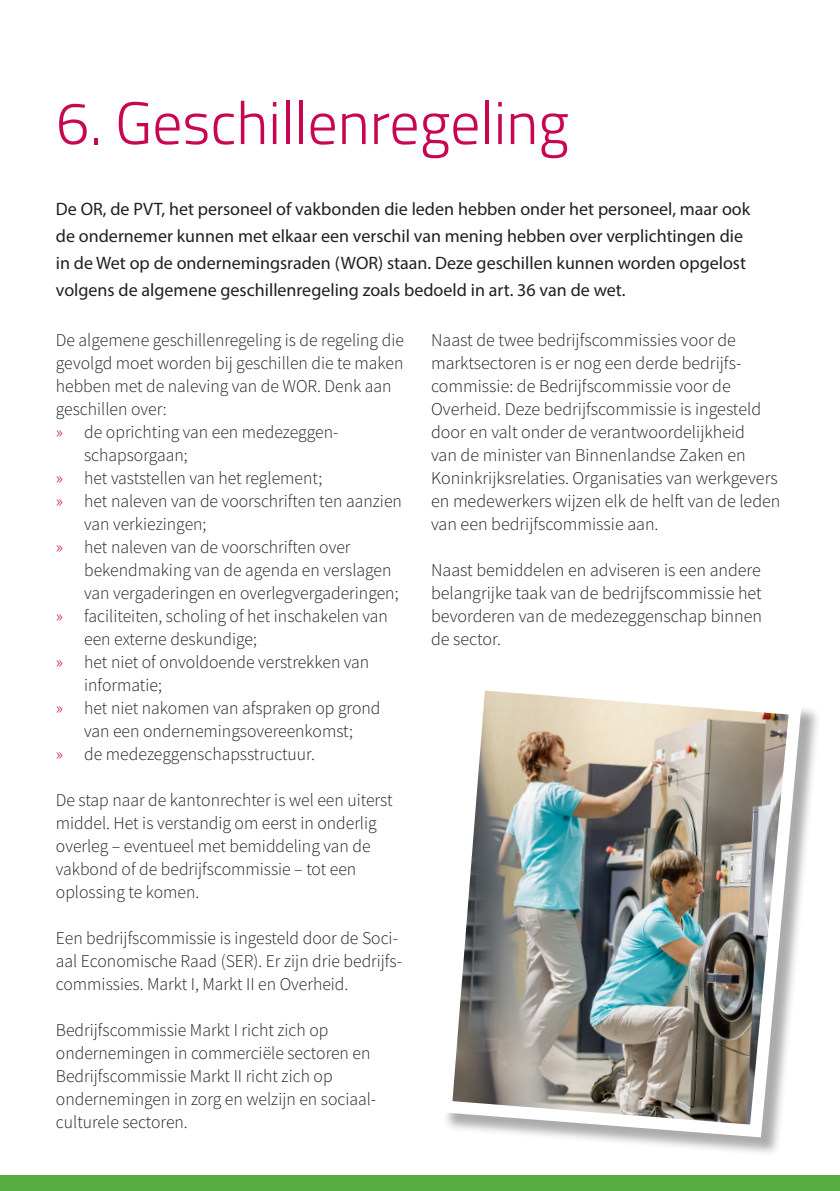
<style>
.page{position:relative;width:840px;height:1191px;background:#fff}
.page>*{position:absolute;margin:0;border:0;box-sizing:border-box;transform-origin:0 0}
._01__Kop_hoofdstuk{font:300 60px "Titillium Web";color:#c70851}
.t1{font:300 18px/23px "Source Sans Pro";color:#231f20}
.t2{font:18px/27px "Myriad Pro";color:#231f20}
.s1{color:#c70851}
</style>
<div class="page">
<div style="left:0;top:1175px;width:839px;height:16px;background:#58ad40"></div>
<div style="left:442px;top:680px;width:379px;height:477px;background:#231f20;opacity:.38"></div>
<img style="left:442px;top:680px;width:365px;height:463px">
<p class="_01__Kop_hoofdstuk" style="left:56px;top:80px;width:514px">6. Geschillenregeling</p>
<p class="t2" style="left:56px;top:195px;width:695px">De OR, de PVT, het personeel of vakbonden die leden hebben onder het personeel, maar ook de ondernemer kunnen met elkaar een verschil van mening hebben over verplichtingen die in de Wet op de ondernemingsraden (WOR) staan. Deze geschillen kunnen worden opgelost volgens de algemene geschillenregeling zoals bedoeld in art. 36 van de wet.</p>
<p class="t1" style="left:56px;top:328px;width:349px">De algemene geschillenregeling is de regeling die</p>
<p class="t1" style="left:56px;top:351px;width:349px">gevolgd moet worden bij geschillen die te maken</p>
<p class="t1" style="left:56px;top:374px;width:337px">hebben met de naleving van de WOR. Denk aan</p>
<p class="t1" style="left:56px;top:397px;width:112px">geschillen over:</p>
<p class="t1" style="left:56px;top:420px;width:284px"><span class="s1">»</span> de oprichting van een medezeggen-</p>
<p class="t1" style="left:84px;top:443px;width:105px">schapsorgaan;</p>
<p class="t1" style="left:56px;top:466px;width:268px"><span class="s1">»</span> het vaststellen van het reglement;</p>
<p class="t1" style="left:56px;top:489px;width:347px"><span class="s1">»</span> het naleven van de voorschriften ten aanzien</p>
<p class="t1" style="left:84px;top:512px;width:124px">van verkiezingen;</p>
<p class="t1" style="left:56px;top:535px;width:296px"><span class="s1">»</span> het naleven van de voorschriften over</p>
<p class="t1" style="left:84px;top:558px;width:309px">bekendmaking van de agenda en verslagen</p>
<p class="t1" style="left:84px;top:581px;width:316px">van vergaderingen en overlegvergaderingen;</p>
<p class="t1" style="left:56px;top:604px;width:333px"><span class="s1">»</span> faciliteiten, scholing of het inschakelen van</p>
<p class="t1" style="left:84px;top:627px;width:174px">een externe deskundige;</p>
<p class="t1" style="left:56px;top:650px;width:315px"><span class="s1">»</span> het niet of onvoldoende verstrekken van</p>
<p class="t1" style="left:84px;top:673px;width:79px">informatie;</p>
<p class="t1" style="left:56px;top:696px;width:326px"><span class="s1">»</span> het niet nakomen van afspraken op grond</p>
<p class="t1" style="left:84px;top:719px;width:270px">van een ondernemingsovereenkomst;</p>
<p class="t1" style="left:56px;top:742px;width:260px"><span class="s1">»</span> de medezeggenschapsstructuur.</p>
<p class="t1" style="left:56px;top:788px;width:338px">De stap naar de kantonrechter is wel een uiterst middel. Het is verstandig om eerst in onderlig overleg – eventueel met bemiddeling van de vakbond of de bedrijfscommissie – tot een oplossing te komen.</p>
<p class="t1" style="left:56px;top:926px;width:347px">Een bedrijfscommissie is ingesteld door de Soci&shy;aal Economische Raad (SER). Er zijn drie bedrijfs&shy;commissies. Markt I, Markt II en Overheid.</p>
<p class="t1" style="left:56px;top:1018px;width:321px">Bedrijfscommissie Markt I richt zich op ondernemingen in commerciële sectoren en Bedrijfscommissie Markt II richt zich op ondernemingen in zorg en welzijn en sociaal&shy;culturele sectoren.</p>
<p class="t1" style="left:431px;top:328px;width:350px">Naast de twee bedrijfscommissies voor de marktsectoren is er nog een derde bedrijfs&shy;commissie: de Bedrijfscommissie voor de Overheid. Deze bedrijfscommissie is ingesteld door en valt onder de verantwoordelijkheid<br>van de minister van Binnenlandse Zaken en Koninkrijksrelaties. Organisaties van werkgevers en medewerkers wijzen elk de helft van de leden van een bedrijfscommissie aan.</p>
<p class="t1" style="left:431px;top:558px;width:332px;text-align:justify">Naast bemiddelen en adviseren is een andere belangrijke taak van de bedrijfscommissie het bevorderen van de medezeggenschap binnen de sector.</p>
</div>
